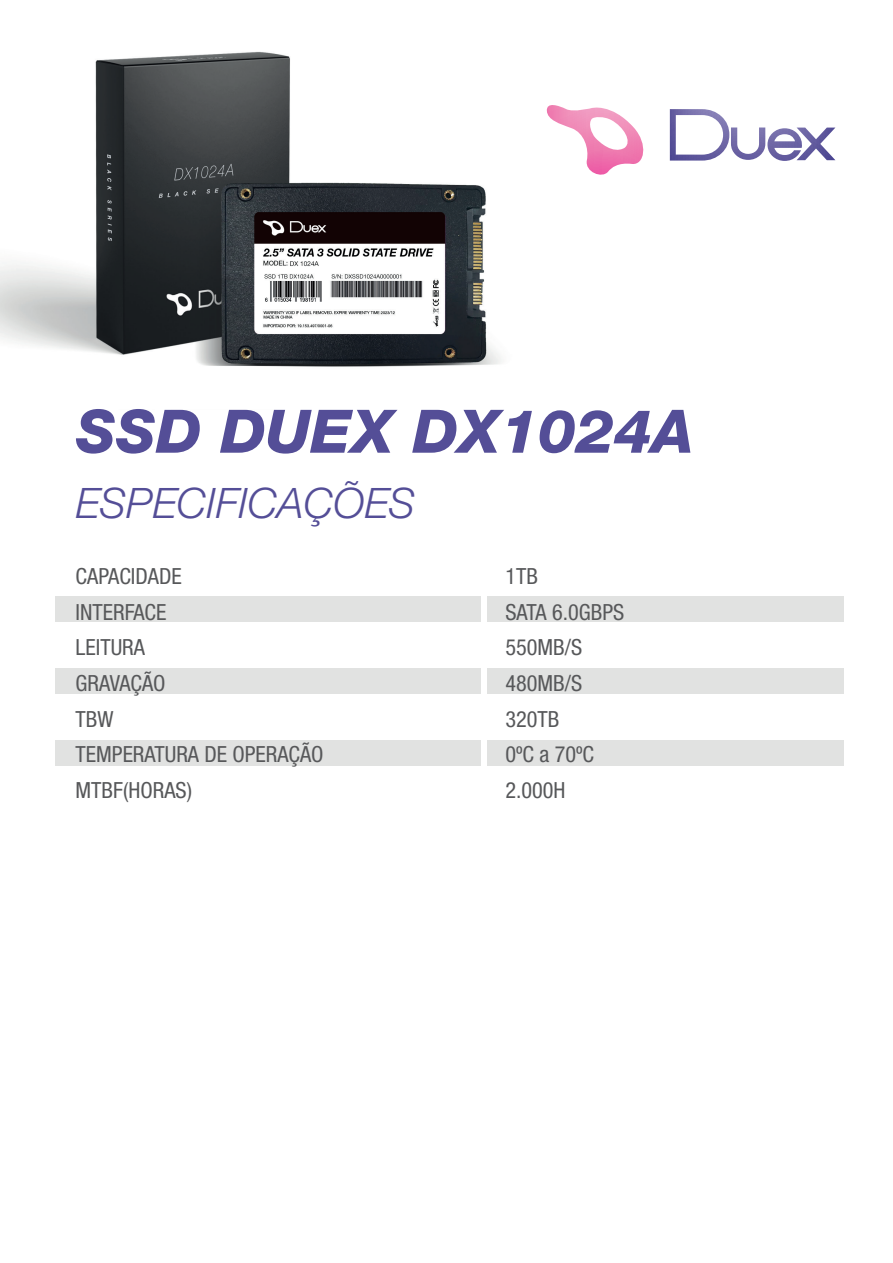
<style>
.page{position:relative;width:893px;height:1263px;background:#fff}
.page>*{position:absolute;margin:0;border:0;box-sizing:border-box;transform-origin:0 0}
.t1{font:italic 800 60px "Helvetica Neue LT Std";color:#544e97}
.t2{font:italic 300 42px "Helvetica Neue LT Std";color:#544e97}
.t3{font:condensed 22.35px/35.7px "Helvetica Neue LT Std";color:#57585a}
</style>
<div class="page">
<img style="left:0;top:51px;width:502px;height:316px">
<div style="left:55px;top:596px;width:425px;height:26px;background:#e1e2e1"></div>
<div style="left:55px;top:668px;width:425px;height:26px;background:#e1e2e1"></div>
<div style="left:55px;top:740px;width:425px;height:26px;background:#e1e2e1"></div>
<div style="left:488px;top:596px;width:356px;height:26px;background:#e1e2e1"></div>
<div style="left:488px;top:668px;width:356px;height:26px;background:#e1e2e1"></div>
<div style="left:488px;top:740px;width:356px;height:26px;background:#e1e2e1"></div>
<svg style="left:546px;top:105px;width:290px;height:70px"></svg>
<h1 class="t1" style="left:76px;top:396px;width:619px">SSD DUEX DX1024A</h1>
<h2 class="t2" style="left:76px;top:478px;width:341px">ESPECIFICAÇÕES</h2>
<p class="t3" style="left:76px;top:558px;width:250px">CAPACIDADE<br>INTERFACE<br>LEITURA<br>GRAVAÇÃO<br>TBW<br>TEMPERATURA DE OPERAÇÃO<br>MTBF(HORAS)</p>
<p class="t3" style="left:505px;top:558px;width:120px">1TB<br>SATA 6.0GBPS<br>550MB/S<br>480MB/S<br>320TB<br>0ºC a 70ºC<br>2.000H</p>
</div>
